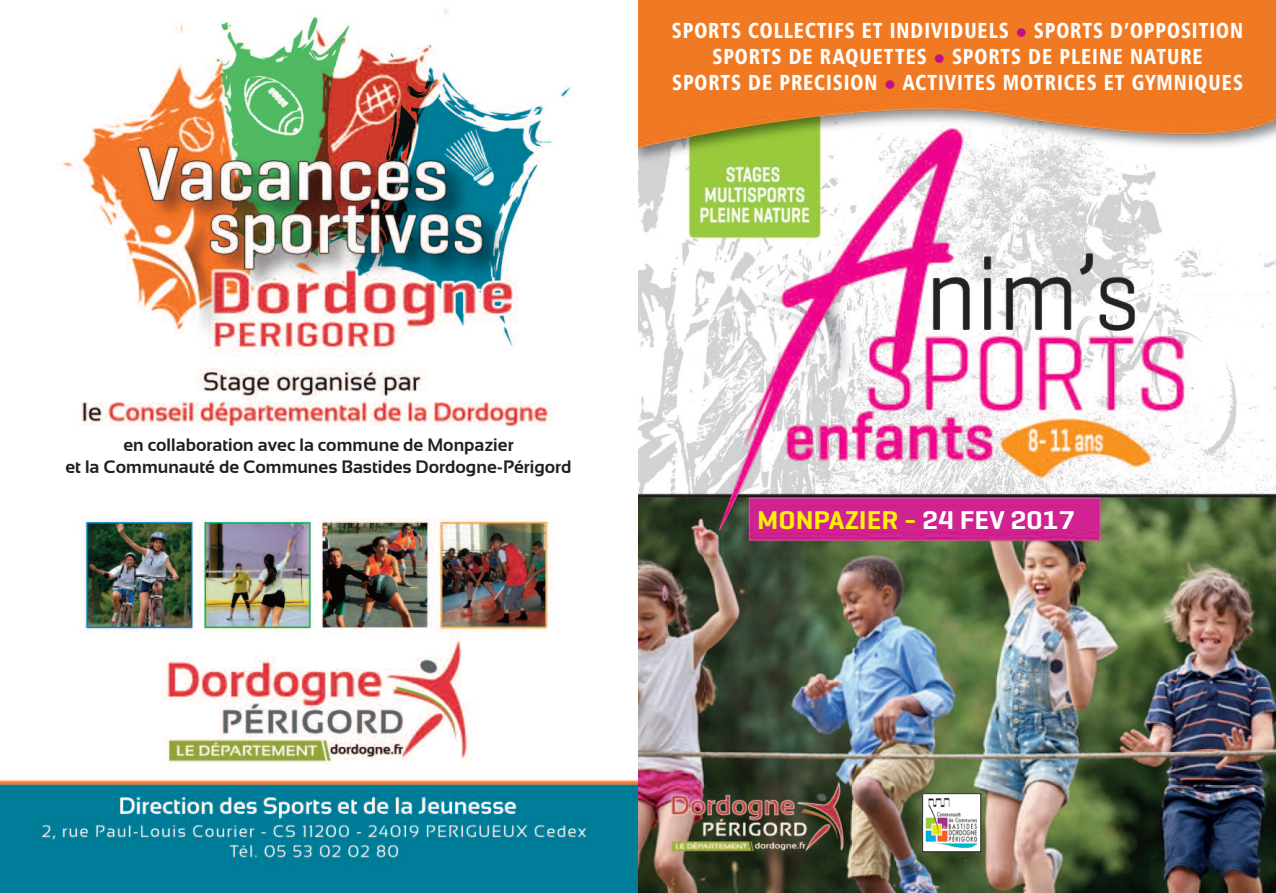
<style>
.page{position:relative;width:1276px;height:893px;background:#fff}
.page>*{position:absolute;margin:0;border:0;box-sizing:border-box;transform-origin:0 0}
.t1{font:600 26.25px "Geogrotesque";color:#fff101;scale:1.09 1}
.t2{font:21.75px/26.1px "Humanist 777 BT Black Condensed B";letter-spacing:.05em;color:#fff;text-align:center;scale:.9 1}
.t3{font:700 18px/21.6px "Sansation";color:#231f20;text-align:center}
.s1{color:#c30f85}
.s2{color:#fff}
</style>
<div class="page">
<img style="left:0;top:8px;width:638px;height:885px">
<img style="left:638px;top:0;width:638px;height:893px">
<div style="left:922px;top:794px;width:58px;height:58px;background:#fff"></div>
<div style="left:922px;top:793px;width:59px;height:59px;border:1px solid #231f20"></div>
<img style="left:926px;top:797px;width:52px;height:52px">
<p class="t2" style="left:672px;top:17px;width:636px">SPORTS COLLECTIFS ET INDIVIDUELS <span class="s1">●</span> SPORTS D’OPPOSITION<br>SPORTS DE RAQUETTES <span class="s1">●</span> SPORTS DE PLEINE NATURE<br>SPORTS DE PRECISION <span class="s1">●</span> ACTIVITES MOTRICES ET GYMNIQUES</p>
<p class="t3" style="left:65px;top:434px;width:508px">en collaboration avec la commune de Monpazier<br>et la Communauté de Communes Bastides Dordogne-Périgord</p>
<p class="t1" style="left:757px;top:511px;width:293px">MONPAZIER - <span class="s2">24 FEV 2017</span></p>
</div>
